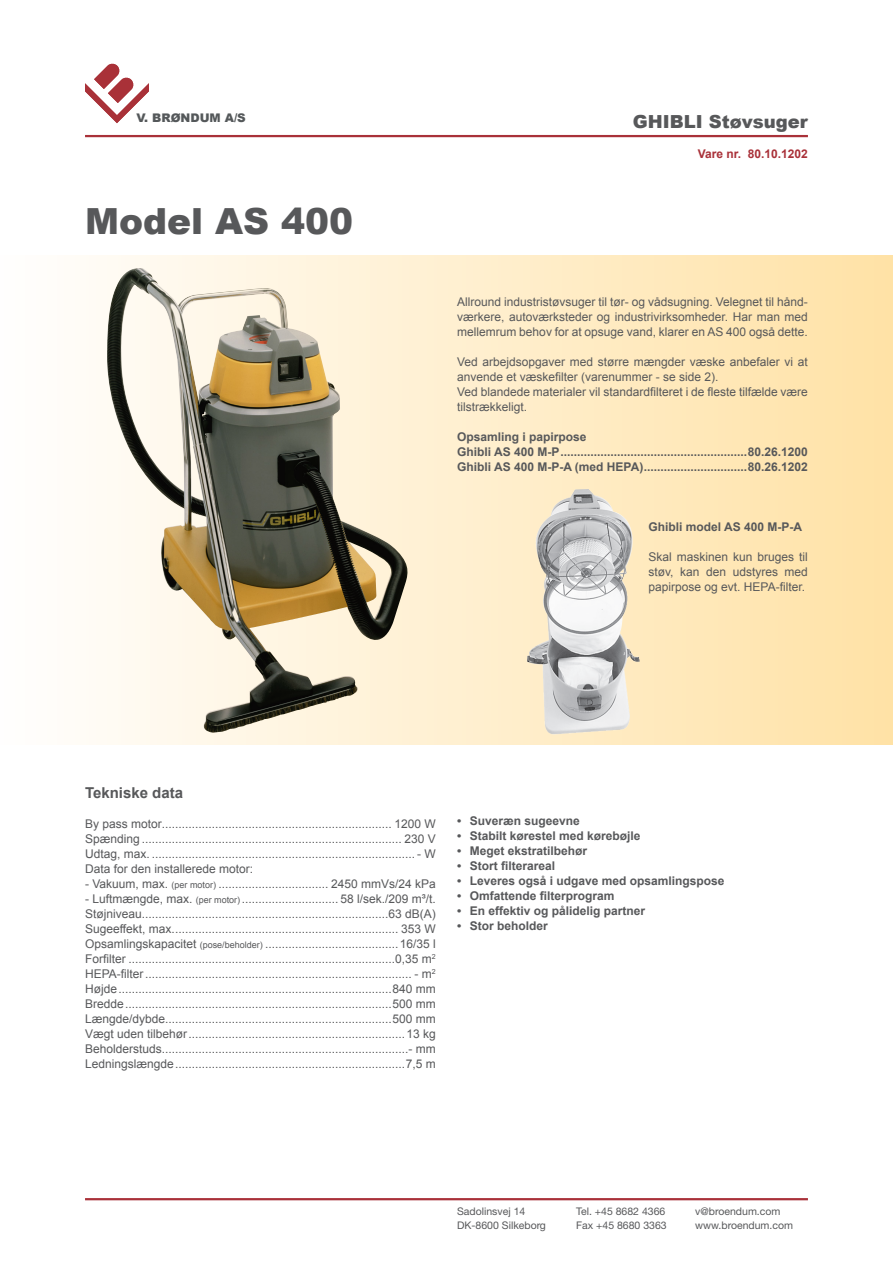
<style>
.page{position:relative;width:893px;height:1263px;background:#fff}
.page>*{position:absolute;margin:0;border:0;box-sizing:border-box;transform-origin:0 0}
.Paragraph_Style_1{font:900 36px "Arial";color:#57585a}
.Paragraph_Style_1-2{font:900 18px "Arial";color:#57585a}
.Paragraph_Style_1-3{font:700 15px "Arial";color:#57585a}
.Paragraph_Style_1-4{font:12px/15px "Arial";color:#57585a;text-align:justify}
.Paragraph_Style_1-5{font:700 12px "Arial";color:#57585a}
.Paragraph_Style_1-6{font:700 12px "Arial";color:#a93139}
.t1{font:900 11.85px "Arial";color:#54585a}
.t2{font:10.5px "Helvetica Neue LT Std";color:#57585a}
.s1{font-size:9px}
</style>
<div class="page">
<hr style="left:85px;top:135px;width:723px;height:2px;background:#a93139">
<hr style="left:85px;top:1198px;width:723px;height:2px;background:#a93139">
<svg style="left:85px;top:64px;width:64px;height:59px"></svg>
<div style="left:0;top:255px;width:893px;height:489px;background:linear-gradient(to right,#fffefe,#ffe2a6)"></div>
<img style="left:103px;top:268px;width:307px;height:465px">
<img style="left:506px;top:481px;width:150px;height:255px">
<p class="t1" style="left:137px;top:109px;width:111px">V. BRØNDUM A/S</p>
<p class="Paragraph_Style_1" style="left:85px;top:195px;width:270px">Model AS 400</p>
<p class="Paragraph_Style_1-2" style="left:633px;top:108px;width:176px">GHIBLI Støvsuger</p>
<p class="Paragraph_Style_1-6" style="left:698px;top:145px;width:112px">Vare nr. 80.10.1202</p>
<p class="Paragraph_Style_1-4" style="left:457px;top:295px;width:352px">Allround industristøvsuger til tør- og vådsugning. Velegnet til hånd&shy;værkere, autoværksteder og industrivirksomheder. Har man med mellemrum behov for at opsuge vand, klarer en AS 400 også dette.</p>
<p class="Paragraph_Style_1-4" style="left:457px;top:355px;width:352px">Ved arbejdsopgaver med større mængder væske anbefaler vi at anvende et væskefilter (varenummer - se side 2).</p>
<p class="Paragraph_Style_1-4" style="left:457px;top:385px;width:352px">Ved blandede materialer vil standardfilteret i de fleste tilfælde være tilstrækkeligt.</p>
<p class="Paragraph_Style_1-5" style="left:457px;top:429px;width:131px">Opsamling i papirpose</p>
<p class="Paragraph_Style_1-5" style="left:457px;top:444px;width:352px">Ghibli AS 400 M-P........................................................80.26.1200</p>
<p class="Paragraph_Style_1-5" style="left:457px;top:459px;width:352px">Ghibli AS 400 M-P-A (med HEPA)...............................80.26.1202</p>
<p class="Paragraph_Style_1-5" style="left:648px;top:519px;width:155px">Ghibli model AS 400 M-P-A</p>
<p class="Paragraph_Style_1-4" style="left:648px;top:550px;width:161px">Skal maskinen kun bruges til støv, kan den udstyres med papirpose og evt. HEPA-filter.</p>
<p class="Paragraph_Style_1-3" style="left:85px;top:782px;width:100px">Tekniske data</p>
<p class="Paragraph_Style_1-4" style="left:85px;top:816px;width:352px">By pass motor..................................................................... 1200 W</p>
<p class="Paragraph_Style_1-4" style="left:85px;top:831px;width:352px">Spænding .............................................................................. 230 V</p>
<p class="Paragraph_Style_1-4" style="left:85px;top:846px;width:352px">Udtag, max. ............................................................................... - W</p>
<p class="Paragraph_Style_1-4" style="left:85px;top:861px;width:170px">Data for den installerede motor:</p>
<p class="Paragraph_Style_1-4" style="left:85px;top:876px;width:352px">- Vakuum, max. <span class="s1">(per motor)</span> ................................. 2450 mmVs/24 kPa</p>
<p class="Paragraph_Style_1-4" style="left:85px;top:891px;width:352px">- Luftmængde, max. <span class="s1">(per motor)</span> ............................. 58 l/sek./209 m³/t.</p>
<p class="Paragraph_Style_1-4" style="left:85px;top:906px;width:352px">Støjniveau..........................................................................63 dB(A)</p>
<p class="Paragraph_Style_1-4" style="left:85px;top:921px;width:352px">Sugeeffekt, max.................................................................... 353 W</p>
<p class="Paragraph_Style_1-4" style="left:85px;top:936px;width:352px">Opsamlingskapacitet <span class="s1">(pose/beholder)</span> ........................................16/35 l</p>
<p class="Paragraph_Style_1-4" style="left:85px;top:951px;width:352px">Forfilter ................................................................................0,35 m<sup>2</sup></p>
<p class="Paragraph_Style_1-4" style="left:85px;top:966px;width:352px">HEPA-filter................................................................................ - m<sup>2</sup></p>
<p class="Paragraph_Style_1-4" style="left:85px;top:981px;width:352px">Højde..................................................................................840 mm</p>
<p class="Paragraph_Style_1-4" style="left:85px;top:996px;width:352px">Bredde................................................................................500 mm</p>
<p class="Paragraph_Style_1-4" style="left:85px;top:1011px;width:352px">Længde/dybde....................................................................500 mm</p>
<p class="Paragraph_Style_1-4" style="left:85px;top:1026px;width:352px">Vægt uden tilbehør.................................................................13 kg</p>
<p class="Paragraph_Style_1-4" style="left:85px;top:1041px;width:352px">Beholderstuds..........................................................................- mm</p>
<p class="Paragraph_Style_1-4" style="left:85px;top:1056px;width:352px">Ledningslængde.....................................................................7,5 m</p>
<p class="Paragraph_Style_1-5" style="left:457px;top:813px;width:124px">• Suveræn sugeevne</p>
<p class="Paragraph_Style_1-5" style="left:457px;top:828px;width:185px">• Stabilt kørestel med kørebøjle</p>
<p class="Paragraph_Style_1-5" style="left:457px;top:843px;width:132px">• Meget ekstratilbehør</p>
<p class="Paragraph_Style_1-5" style="left:457px;top:858px;width:100px">• Stort filterareal</p>
<p class="Paragraph_Style_1-5" style="left:457px;top:873px;width:269px">• Leveres også i udgave med opsamlingspose</p>
<p class="Paragraph_Style_1-5" style="left:457px;top:888px;width:159px">• Omfattende filterprogram</p>
<p class="Paragraph_Style_1-5" style="left:457px;top:903px;width:190px">• En effektiv og pålidelig partner</p>
<p class="Paragraph_Style_1-5" style="left:457px;top:918px;width:92px">• Stor beholder</p>
<p class="t2" style="left:457px;top:1205px;width:70px">Sadolinsvej 14</p>
<p class="t2" style="left:576px;top:1205px;width:91px">Tel. +45 8682 4366</p>
<p class="t2" style="left:695px;top:1205px;width:87px">v@broendum.com</p>
<p class="t2" style="left:457px;top:1219px;width:90px">DK-8600 Silkeborg</p>
<p class="t2" style="left:576px;top:1219px;width:92px">Fax +45 8680 3363</p>
<p class="t2" style="left:695px;top:1219px;width:99px">www.broendum.com</p>
</div>
